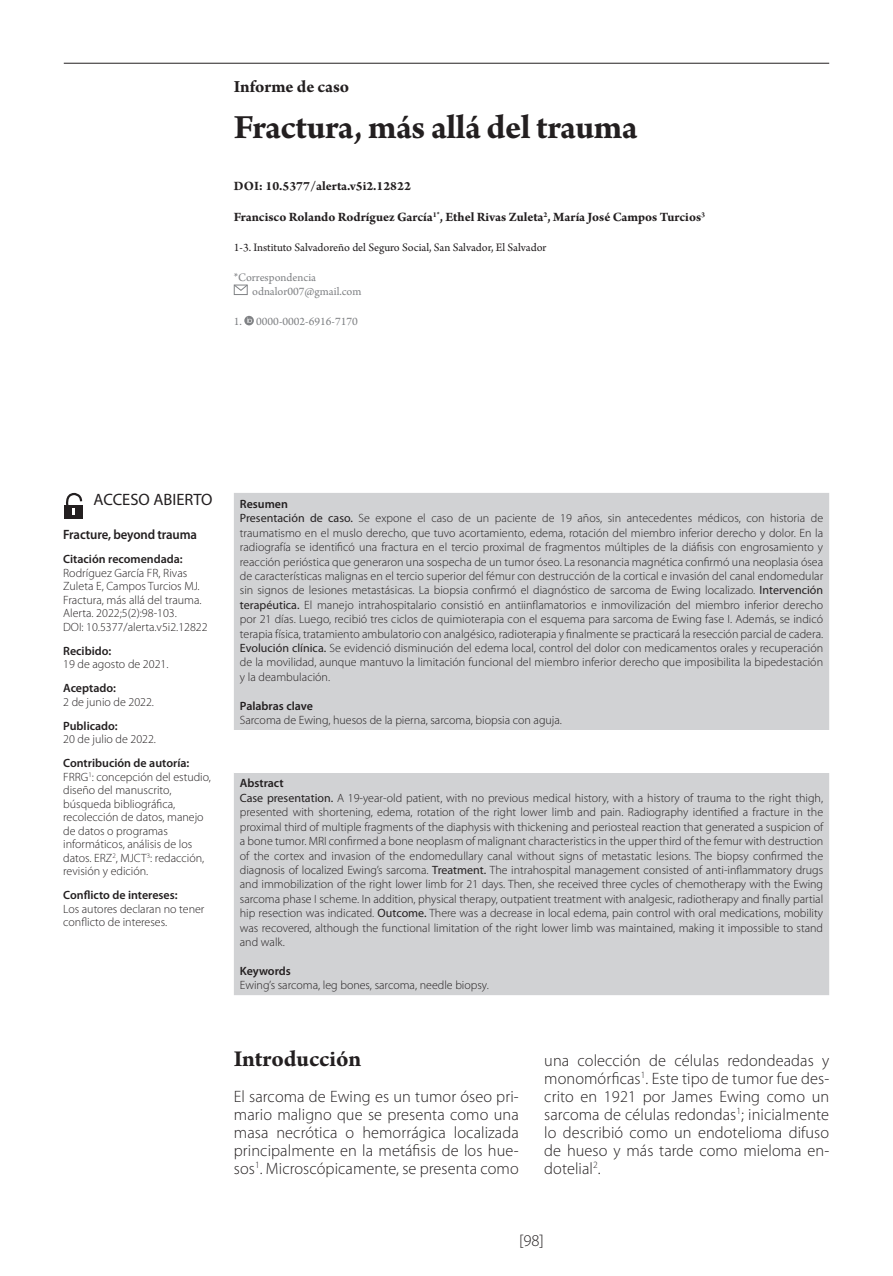
<style>
.page{position:relative;width:893px;height:1276px;background:#fff}
.page>*{position:absolute;margin:0;border:0;box-sizing:border-box;transform-origin:0 0}
.Titulo_de_Articulo{font:700 36px "Arno Pro";letter-spacing:-.015em;color:#231f20}
.Titulo_Introduccion{font:700 24px "Arno Pro";color:#231f20}
.Nombre_de_Seccion{font:700 18px "Arno Pro";letter-spacing:-.005em;color:#231f20}
.Segundo_parrafo{font:300 16.5px/18px "Myriad Pro";letter-spacing:.005em;color:#231f20;text-align:justify}
.ACCESO_ABIERTO{font:16.5px "Myriad Pro";color:#231f20}
.Paginas{font:300 16.5px "Myriad Pro";color:#231f20}
.Autor_Autores{font:700 13.5px "Arno Pro";letter-spacing:-.005em;color:#231f20}
.DOI{font:700 13.5px "Arno Pro";color:#231f20}
.Titulo_ingles{font:600 13.5px "Myriad Pro";letter-spacing:-.01em;color:#231f20;scale:.95 1}
.Cuerpo{font:300 12px/14.4px "Myriad Pro";color:#231f20;text-align:justify}
.Cuerpo_texto{font:300 12px/13.5px "Myriad Pro";color:#231f20}
.Titulos{font:600 12px "Myriad Pro";color:#231f20}
.Afiliacion{font:12px "Arno Pro";color:#231f20}
.Correspondencia{font:12px/14.4px "Arno Pro";color:#808285}
.Subtitulo{font:600 12px "Myriad Pro";color:#231f20}
.ORCID{font:12px "Arno Pro";color:#808285}
.Cuerpo-2{font:600 12px "Myriad Pro";color:#231f20}
.s1{font-weight:400}
</style>
<div class="page">
<hr style="left:64px;top:63px;width:765px;height:1px;background:#231f20">
<div style="left:234px;top:285px;width:14px;height:10px;border:1px solid #808285"></div>
<svg style="left:233px;top:284px;width:15px;height:7px"></svg>
<svg style="left:244px;top:316px;width:10px;height:9px"></svg>
<div style="left:234px;top:493px;width:595px;height:502px;background:#d1d2d4"></div>
<div style="left:234px;top:730px;width:595px;height:42px;background:#fff"></div>
<div style="left:64px;top:505px;width:19px;height:14px;background:#231f20"></div>
<svg style="left:66px;top:494px;width:17px;height:21px"></svg>
<p class="Nombre_de_Seccion" style="left:234px;top:77px;width:117px">Informe de caso</p>
<p class="Titulo_de_Articulo" style="left:234px;top:107px;width:405px">Fractura, más allá del trauma</p>
<p class="DOI" style="left:234px;top:178px;width:179px">DOI: 10.5377/alerta.v5i2.12822</p>
<p class="Autor_Autores" style="left:234px;top:209px;width:473px">Francisco Rolando Rodríguez García<sup>1*</sup>, Ethel Rivas Zuleta<sup>2</sup>, María José Campos Turcios<sup>3</sup></p>
<p class="Afiliacion" style="left:234px;top:240px;width:314px">1-3. Instituto Salvadoreño del Seguro Social, San Salvador, El Salvador</p>
<p class="Correspondencia" style="left:252px;top:270px;width:111px;text-indent:-18px">*Correspondencia odnalor007@gmail.com</p>
<p class="ORCID" style="left:234px;top:314px;width:125px">1. 0000-0002-6916-7170</p>
<p class="ACCESO_ABIERTO" style="left:94px;top:489px;width:121px">ACCESO ABIERTO</p>
<p class="Titulo_ingles" style="left:63px;top:526px;width:142px">Fracture, beyond trauma</p>
<p class="Titulos" style="left:63px;top:551px;width:121px">Citación recomendada:</p>
<p class="Cuerpo_texto" style="left:63px;top:565px;width:146px">Rodríguez García FR, Rivas<br>Zuleta E, Campos Turcios MJ.<br>Fractura, más allá del trauma.<br>Alerta. 2022;5(2):98-103.<br>DOI: 10.5377/alerta.v5i2.12822</p>
<p class="Titulos" style="left:63px;top:643px;width:50px">Recibido:</p>
<p class="Cuerpo_texto" style="left:63px;top:657px;width:107px">19 de agosto de 2021.</p>
<p class="Titulos" style="left:63px;top:680px;width:54px">Aceptado:</p>
<p class="Cuerpo_texto" style="left:63px;top:694px;width:92px">2 de junio de 2022.</p>
<p class="Titulos" style="left:63px;top:718px;width:56px">Publicado:</p>
<p class="Cuerpo_texto" style="left:63px;top:732px;width:94px">20 de julio de 2022.</p>
<p class="Titulos" style="left:63px;top:755px;width:128px">Contribución de autoría:</p>
<p class="Cuerpo_texto" style="left:63px;top:769px;width:149px">FRRG<sup>1</sup>: concepción del estudio, diseño del manuscrito, búsqueda bibliográfica, recolección de datos, manejo de datos o programas informáticos, análisis de los datos. ERZ<sup>2</sup>, MJCT<sup>3</sup>: redacción, revisión y edición.</p>
<p class="Titulos" style="left:63px;top:887px;width:116px">Conflicto de intereses:</p>
<p class="Cuerpo_texto" style="left:63px;top:901px;width:143px">Los autores declaran no tener conflicto de intereses.</p>
<p class="Subtitulo" style="left:240px;top:496px;width:50px">Resumen</p>
<p class="Cuerpo" style="left:240px;top:511px;width:585px"><span class="s1">Presentación de caso.</span> Se expone el caso de un paciente de 19 años, sin antecedentes médicos, con historia de traumatismo en el muslo derecho, que tuvo acortamiento, edema, rotación del miembro inferior derecho y dolor. En la radiografía se identificó una fractura en el tercio proximal de fragmentos múltiples de la diáfisis con engrosamiento y reacción perióstica que generaron una sospecha de un tumor óseo. La resonancia magnética confirmó una neoplasia ósea de características malignas en el tercio superior del fémur con destrucción de la cortical e invasión del canal endomedular sin signos de lesiones metastásicas. La biopsia confirmó el diagnóstico de sarcoma de Ewing localizado. <span class="s1">Intervención terapéutica.</span> El manejo intrahospitalario consistió en antiinflamatorios e inmovilización del miembro inferior derecho por 21 días. Luego, recibió tres ciclos de quimioterapia con el esquema para sarcoma de Ewing fase I. Además, se indicó terapia física, tratamiento ambulatorio con analgésico, radioterapia y finalmente se practicará la resección parcial de cadera.<br><span class="s1">Evolución clínica.</span> Se evidenció disminución del edema local, control del dolor con medicamentos orales y recuperación de la movilidad, aunque mantuvo la limitación funcional del miembro inferior derecho que imposibilita la bipedestación y la deambulación.</p>
<p class="Cuerpo-2" style="left:240px;top:698px;width:75px">Palabras clave</p>
<p class="Cuerpo" style="left:240px;top:712px;width:324px">Sarcoma de Ewing, huesos de la pierna, sarcoma, biopsia con aguja.</p>
<p class="Subtitulo" style="left:240px;top:776px;width:45px">Abstract</p>
<p class="Cuerpo" style="left:240px;top:790px;width:585px"><span class="s1">Case presentation.</span> A 19-year-old patient, with no previous medical history, with a history of trauma to the right thigh, presented with shortening, edema, rotation of the right lower limb and pain. Radiography identified a fracture in the proximal third of multiple fragments of the diaphysis with thickening and periosteal reaction that generated a suspicion of a bone tumor. MRI confirmed a bone neoplasm of malignant characteristics in the upper third of the femur with destruction of the cortex and invasion of the endomedullary canal without signs of metastatic lesions. The biopsy confirmed the diagnosis of localized Ewing’s sarcoma. <span class="s1">Treatment.</span> The intrahospital management consisted of anti-inflammatory drugs and immobilization of the right lower limb for 21 days. Then, she received three cycles of chemotherapy with the Ewing sarcoma phase I scheme. In addition, physical therapy, outpatient treatment with analgesic, radiotherapy and finally partial hip resection was indicated. <span class="s1">Outcome.</span> There was a decrease in local edema, pain control with oral medications, mobility was recovered, although the functional limitation of the right lower limb was maintained, making it impossible to stand and walk.</p>
<p class="Subtitulo" style="left:240px;top:963px;width:52px">Keywords</p>
<p class="Cuerpo" style="left:240px;top:978px;width:251px">Ewing’s sarcoma, leg bones, sarcoma, needle biopsy.</p>
<p class="Titulo_Introduccion" style="left:234px;top:1044px;width:129px">Introducción</p>
<p class="Segundo_parrafo" style="left:234px;top:1087px;width:286px">El sarcoma de Ewing es un tumor óseo pri&shy;mario maligno que se presenta como una masa necrótica o hemorrágica localizada principalmente en la metáfisis de los hue&shy;sos<sup>1</sup>. Microscópicamente, se presenta como</p>
<p class="Segundo_parrafo" style="left:544px;top:1051px;width:286px">una colección de células redondeadas y monomórficas<sup>1</sup>. Este tipo de tumor fue des&shy;crito en 1921 por James Ewing como un sarcoma de células redondas<sup>1</sup>; inicialmente lo describió como un endotelioma difuso de hueso y más tarde como mieloma en&shy;dotelial<sup>2</sup>.</p>
<p class="Paginas" style="left:519px;top:1230px;width:26px">[98]</p>
</div>
